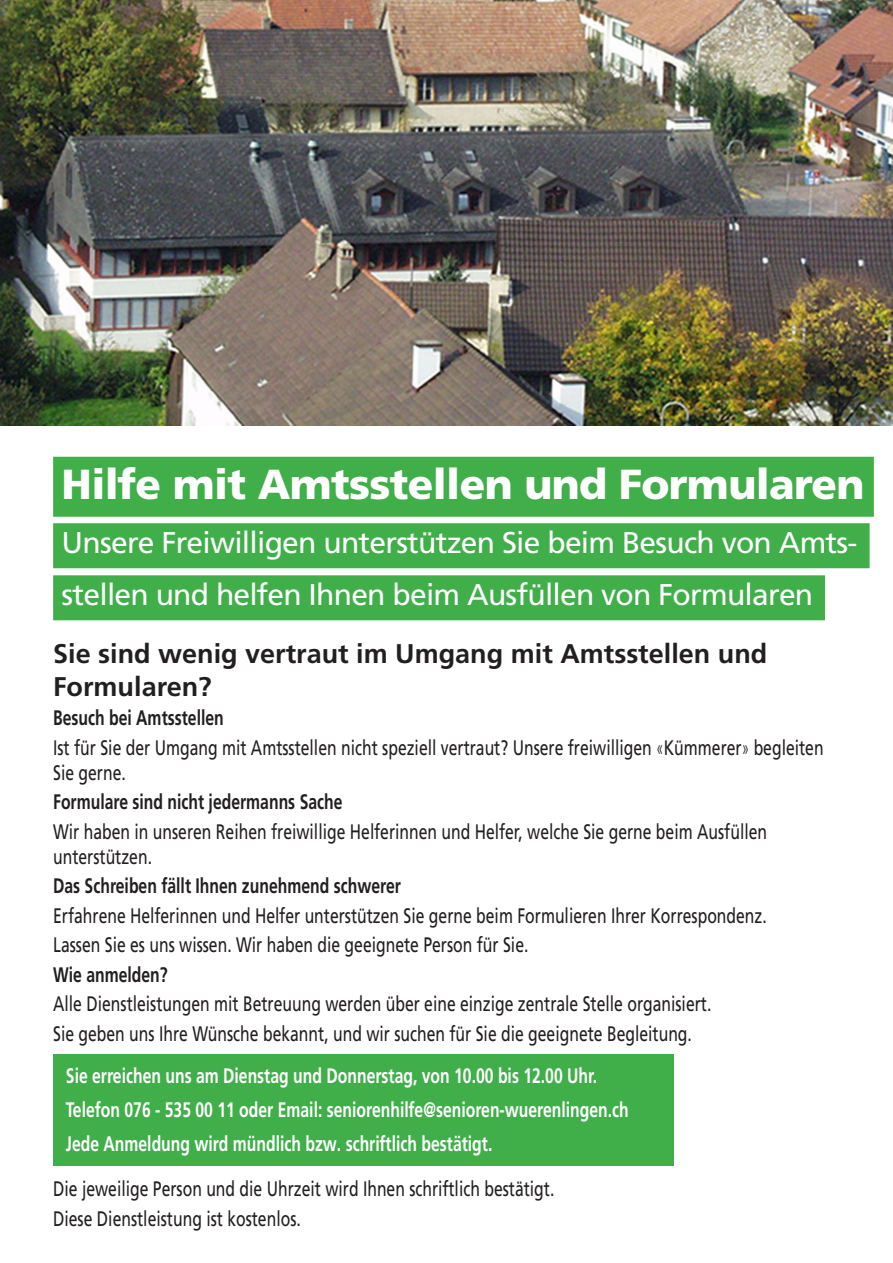
<style>
.page{position:relative;width:893px;height:1263px;background:#fff}
.page>*{position:absolute;margin:0;border:0;box-sizing:border-box;transform-origin:0 0}
.t1{font:900 42px "Frutiger LT Pro";letter-spacing:-.015em;color:#fff}
.t2{font:30px/52.1px "Frutiger LT Pro";letter-spacing:-.025em;color:#fff}
.t3{font:700 27px/32.4px "Frutiger LT Pro";color:#231f20}
.t4{font:21px/29.4px "Frutiger LT Pro";color:#231f20;scale:.75 1}
.t5{font:700 21px/33.8px "Frutiger LT Pro";color:#fff;scale:.75 1}
.t6{font:700 21px "Frutiger LT Pro";color:#231f20;scale:.75 1}
.s1{font-weight:700}
.s2{font-weight:300;font-stretch:condensed}
</style>
<div class="page">
<img style="left:0;top:0;width:893px;height:425px">
<div style="left:53px;top:523px;width:817px;height:45px;background:#40ae49"></div>
<div style="left:53px;top:575px;width:772px;height:45px;background:#40ae49"></div>
<div style="left:53px;top:457px;width:821px;height:60px;background:#40ae49"></div>
<div style="left:53px;top:1054px;width:621px;height:112px;background:#40ae49"></div>
<h1 class="t1" style="left:62px;top:459px;width:804px">Hilfe mit Amtsstellen und Formularen</h1>
<h2 class="t2" style="left:62px;top:517px;width:797px">Unsere Freiwilligen unterstützen Sie beim Besuch von Amts&shy;stellen und helfen Ihnen beim Ausfüllen von Formularen</h2>
<p class="t3" style="left:53px;top:638px;width:716px">Sie sind wenig vertraut im Umgang mit Amtsstellen und<br>Formularen?</p>
<p class="t4" style="left:53px;top:703px;width:1029px"><span class="s1">Besuch bei Amtsstellen<br></span>Ist für Sie der Umgang mit Amtsstellen nicht speziell vertraut? Unsere freiwilligen <span class="s2">«</span>Kümmerer<span class="s2">»</span> begleiten</p>
<p class="t4" style="left:53px;top:758px;width:98px">Sie gerne.</p>
<p class="t6" style="left:53px;top:790px;width:387px">Formulare sind nicht jedermanns Sache</p>
<p class="t4" style="left:53px;top:819px;width:953px;line-height:25.2px">Wir haben in unseren Reihen freiwillige Helferinnen und Helfer, welche Sie gerne beim Ausfüllen unterstützen.</p>
<p class="t6" style="left:53px;top:874px;width:465px">Das Schreiben fällt Ihnen zunehmend schwerer</p>
<p class="t4" style="left:53px;top:901px;width:953px">Erfahrene Helferinnen und Helfer unterstützen Sie gerne beim Formulieren Ihrer Korrespondenz.<br>Lassen Sie es uns wissen. Wir haben die geeignete Person für Sie.</p>
<p class="t6" style="left:53px;top:962px;width:154px">Wie anmelden?</p>
<p class="t4" style="left:53px;top:989px;width:879px">Alle Dienstleistungen mit Betreuung werden über eine einzige zentrale Stelle organisiert.<br>Sie geben uns Ihre Wünsche bekannt, und wir suchen für Sie die geeignete Begleitung.</p>
<p class="t5" style="left:66px;top:1059px;width:752px">Sie erreichen uns am Dienstag und Donnerstag, von 10.00 bis 12.00 Uhr.<br>Telefon 076 - 535 00 11 oder Email: seniorenhilfe@senioren-wuerenlingen.ch<br>Jede Anmeldung wird mündlich bzw. schriftlich bestätigt.</p>
<p class="t4" style="left:53px;top:1174px;width:670px">Die jeweilige Person und die Uhrzeit wird Ihnen schriftlich bestätigt.<br>Diese Dienstleistung ist kostenlos.</p>
</div>
